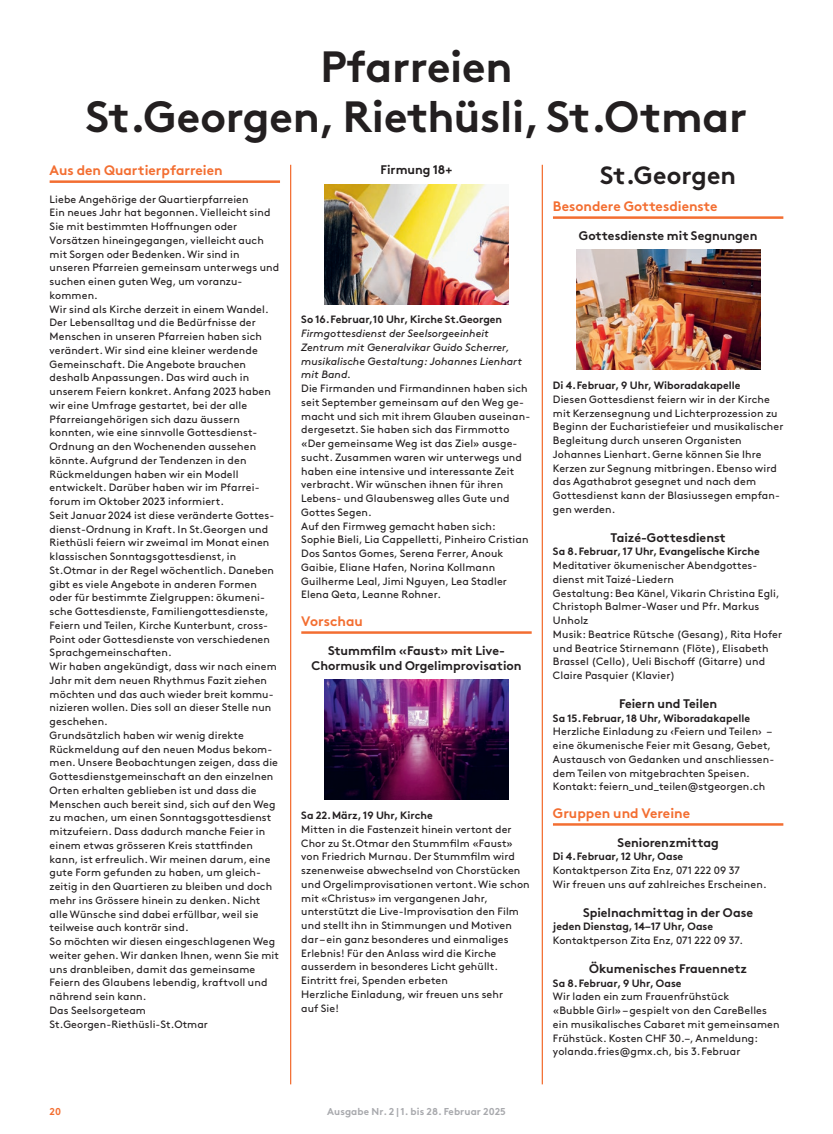
<style>
.page{position:relative;width:833px;height:1134px;background:#fff}
.page>*{position:absolute;margin:0;border:0;box-sizing:border-box;transform-origin:0 0}
.t1{font:700 43.75px/50px "Brown Pro";letter-spacing:-.005em;color:#231f20;text-align:center}
.t2{font:700 25px "Brown Pro";letter-spacing:.005em;color:#231f20}
.t3{font:700 13.75px "Brown Pro";color:#f36e31}
.t4{font:700 12.5px/15px "Brown Pro";color:#231f20;text-align:center}
.t5{font:10.62px/13.8px "Brown Pro";letter-spacing:.01em;color:#231f20}
.t6{font:700 10.62px "Brown Pro";color:#231f20}
.t7{font:italic 10.62px/13.8px "Brown Pro";letter-spacing:.005em;color:#231f20}
.t8{font:700 10px "Brown Pro";letter-spacing:.01em;color:#a8a9ad}
.t9{font:700 10px "Brown Pro";color:#f36e31}
</style>
<div class="page">
<hr style="left:542px;top:165px;width:1px;height:919px;background:#f36e31">
<hr style="left:290px;top:165px;width:1px;height:919px;background:#f36e31">
<hr style="left:301px;top:631px;width:230px;height:3px;background:#f36e31">
<img style="left:324px;top:184px;width:184px;height:120px">
<img style="left:324px;top:680px;width:184px;height:120px">
<hr style="left:553px;top:216px;width:230px;height:3px;background:#f36e31">
<hr style="left:553px;top:823px;width:230px;height:3px;background:#f36e31">
<img style="left:576px;top:250px;width:184px;height:120px">
<hr style="left:50px;top:180px;width:230px;height:3px;background:#f36e31">
<h1 class="t1" style="left:86px;top:38px;width:662px">Pfarreien<br>St.Georgen, Riethüsli, St.Otmar</h1>
<p class="t3" style="left:50px;top:159px;width:175px">Aus den Quartierpfarreien</p>
<p class="t5" style="left:50px;top:191px;width:231px">Liebe Angehörige der Quartierpfarreien<br>Ein neues Jahr hat begonnen. Vielleicht sind Sie mit bestimmten Hoffnungen oder Vorsätzen hineingegangen, vielleicht auch mit Sorgen oder Bedenken. Wir sind in unseren Pfarreien gemeinsam unterwegs und suchen einen guten Weg, um voranzu&shy;kommen.<br>Wir sind als Kirche derzeit in einem Wandel.<br>Der Lebensalltag und die Bedürfnisse der Menschen in unseren Pfarreien haben sich verändert. Wir sind eine kleiner werdende Gemeinschaft. Die Angebote brauchen deshalb Anpassungen. Das wird auch in unserem Feiern konkret. Anfang 2023 haben wir eine Umfrage gestartet, bei der alle Pfarreiangehörigen sich dazu äussern konnten, wie eine sinnvolle Gottesdienst-Ordnung an den Wochenenden aussehen könnte. Aufgrund der Tendenzen in den Rückmeldungen haben wir ein Modell entwickelt. Darüber haben wir im Pfarrei&shy;forum im Oktober 2023 informiert.<br>Seit Januar 2024 ist diese veränderte Gottes&shy;dienst-Ordnung in Kraft. In St.Georgen und Riethüsli feiern wir zweimal im Monat einen klassischen Sonntagsgottesdienst, in St.Otmar in der Regel wöchentlich. Daneben gibt es viele Angebote in anderen Formen oder für bestimmte Zielgruppen: ökumeni&shy;sche Gottesdienste, Familiengottesdienste, Feiern und Teilen, Kirche Kunterbunt, cross-Point oder Gottesdienste von verschiedenen Sprachgemeinschaften.<br>Wir haben angekündigt, dass wir nach einem Jahr mit dem neuen Rhythmus Fazit ziehen möchten und das auch wieder breit kommu&shy;nizieren wollen. Dies soll an dieser Stelle nun geschehen.<br>Grundsätzlich haben wir wenig direkte Rückmeldung auf den neuen Modus bekom&shy;men. Unsere Beobachtungen zeigen, dass die Gottesdienstgemeinschaft an den einzelnen Orten erhalten geblieben ist und dass die Menschen auch bereit sind, sich auf den Weg zu machen, um einen Sonntagsgottesdienst mitzufeiern. Dass dadurch manche Feier in einem etwas grösseren Kreis stattfinden kann, ist erfreulich. Wir meinen darum, eine gute Form gefunden zu haben, um gleich&shy;zeitig in den Quartieren zu bleiben und doch mehr ins Grössere hinein zu denken. Nicht alle Wünsche sind dabei erfüllbar, weil sie teilweise auch konträr sind.<br>So möchten wir diesen eingeschlagenen Weg weiter gehen. Wir danken Ihnen, wenn Sie mit uns dranbleiben, damit das gemeinsame Feiern des Glaubens lebendig, kraftvoll und nährend sein kann.<br>Das Seelsorgeteam St.Georgen-Riethüsli-St.Otmar</p>
<p class="t4" style="left:380px;top:161px;width:73px">Firmung 18+</p>
<p class="t6" style="left:301px;top:311px;width:202px">So 16.Februar,10 Uhr, Kirche St.Georgen</p>
<p class="t7" style="left:301px;top:326px;width:222px">Firmgottesdienst der Seelsorgeeinheit Zentrum mit Generalvikar Guido Scherrer, musikalische Gestaltung: Johannes Lienhart mit Band.</p>
<p class="t5" style="left:301px;top:381px;width:230px">Die Firmanden und Firmandinnen haben sich seit September gemeinsam auf den Weg ge&shy;macht und sich mit ihrem Glauben auseinan&shy;dergesetzt. Sie haben sich das Firmmotto «Der gemeinsame Weg ist das Ziel» ausge&shy;sucht. Zusammen waren wir unterwegs und haben eine intensive und interessante Zeit verbracht. Wir wünschen ihnen für ihren Lebens- und Glaubensweg alles Gute und Gottes Segen.<br>Auf den Firmweg gemacht haben sich:<br>Sophie Bieli, Lia Cappelletti, Pinheiro Cristian Dos Santos Gomes, Serena Ferrer, Anouk Gaibie, Eliane Hafen, Norina Kollmann Guilherme Leal, Jimi Nguyen, Lea Stadler Elena Qeta, Leanne Rohner.</p>
<p class="t3" style="left:301px;top:610px;width:63px">Vorschau</p>
<p class="t4" style="left:311px;top:641px;width:212px">Stummfilm «Faust» mit Live-<br>Chormusik und Orgelimprovisation</p>
<p class="t6" style="left:301px;top:807px;width:133px">Sa 22.März, 19 Uhr, Kirche</p>
<p class="t5" style="left:301px;top:821px;width:230px">Mitten in die Fastenzeit hinein vertont der Chor zu St.Otmar den Stummfilm «Faust» von Friedrich Murnau. Der Stummfilm wird szenenweise abwechselnd von Chorstücken und Orgelimprovisationen vertont. Wie schon mit «Christus» im vergangenen Jahr, unterstützt die Live-Improvisation den Film und stellt ihn in Stimmungen und Motiven dar – ein ganz besonderes und einmaliges Erlebnis! Für den Anlass wird die Kirche ausserdem in besonderes Licht gehüllt.<br>Eintritt frei, Spenden erbeten<br>Herzliche Einladung, wir freuen uns sehr<br>auf Sie!</p>
<p class="t9" style="left:50px;top:1103px;width:13px">20</p>
<p class="t8" style="left:327px;top:1103px;width:180px">Ausgabe Nr. 2 | 1. bis 28. Februar 2025</p>
<h2 class="t2" style="left:600px;top:155px;width:137px">St.Georgen</h2>
<p class="t3" style="left:553px;top:195px;width:166px">Besondere Gottesdienste</p>
<p class="t4" style="left:579px;top:227px;width:180px">Gottesdienste mit Segnungen</p>
<p class="t6" style="left:553px;top:377px;width:189px">Di 4.Februar, 9 Uhr, Wiboradakapelle</p>
<p class="t5" style="left:553px;top:391px;width:232px">Diesen Gottesdienst feiern wir in der Kirche mit Kerzensegnung und Lichterprozession zu Beginn der Eucharistiefeier und musikalischer Begleitung durch unseren Organisten Johannes Lienhart. Gerne können Sie Ihre Kerzen zur Segnung mitbringen. Ebenso wird das Agathabrot gesegnet und nach dem Gottesdienst kann der Blasiussegen empfan&shy;gen werden.</p>
<p class="t4" style="left:610px;top:528px;width:117px">Taizé-Gottesdienst</p>
<p class="t6" style="left:553px;top:543px;width:208px">Sa 8.Februar, 17 Uhr, Evangelische Kirche</p>
<p class="t5" style="left:553px;top:558px;width:231px">Meditativer ökumenischer Abendgottes&shy;dienst mit Taizé-Liedern<br>Gestaltung: Bea Känel, Vikarin Christina Egli, Christoph Balmer-Waser und Pfr. Markus Unholz<br>Musik: Beatrice Rütsche (Gesang), Rita Hofer und Beatrice Stirnemann (Flöte), Elisabeth Brassel (Cello), Ueli Bischoff (Gitarre) und Claire Pasquier (Klavier)</p>
<p class="t4" style="left:619px;top:695px;width:100px">Feiern und Teilen</p>
<p class="t6" style="left:553px;top:709px;width:199px">Sa 15.Februar, 18 Uhr, Wiboradakapelle</p>
<p class="t5" style="left:553px;top:724px;width:223px">Herzliche Einladung zu ‹Feiern und Teilen› – eine ökumenische Feier mit Gesang, Gebet, Austausch von Gedanken und anschliessen&shy;dem Teilen von mitgebrachten Speisen.<br>Kontakt: feiern_und_teilen@stgeorgen.ch</p>
<p class="t3" style="left:553px;top:802px;width:139px">Gruppen und Vereine</p>
<p class="t4" style="left:617px;top:833px;width:103px">Seniorenzmittag</p>
<p class="t6" style="left:553px;top:848px;width:132px">Di 4.Februar, 12 Uhr, Oase</p>
<p class="t5" style="left:553px;top:863px;width:215px">Kontaktperson Zita Enz, 071 222 09 37<br>Wir freuen uns auf zahlreiches Erscheinen.</p>
<p class="t4" style="left:583px;top:903px;width:172px">Spielnachmittag in der Oase</p>
<p class="t6" style="left:553px;top:918px;width:162px">jeden Dienstag, 14–17 Uhr, Oase</p>
<p class="t5" style="left:553px;top:933px;width:192px">Kontaktperson Zita Enz, 071 222 09 37.</p>
<p class="t4" style="left:589px;top:960px;width:159px">Ökumenisches Frauennetz</p>
<p class="t6" style="left:553px;top:974px;width:130px">Sa 8.Februar, 9 Uhr, Oase</p>
<p class="t5" style="left:553px;top:989px;width:228px">Wir laden ein zum Frauenfrühstück<br>«Bubble Girl» – gespielt von den CareBelles ein musikalisches Cabaret mit gemeinsamen Frühstück. Kosten CHF 30.–, Anmeldung: yolanda.fries@gmx.ch, bis 3.Februar</p>
</div>
